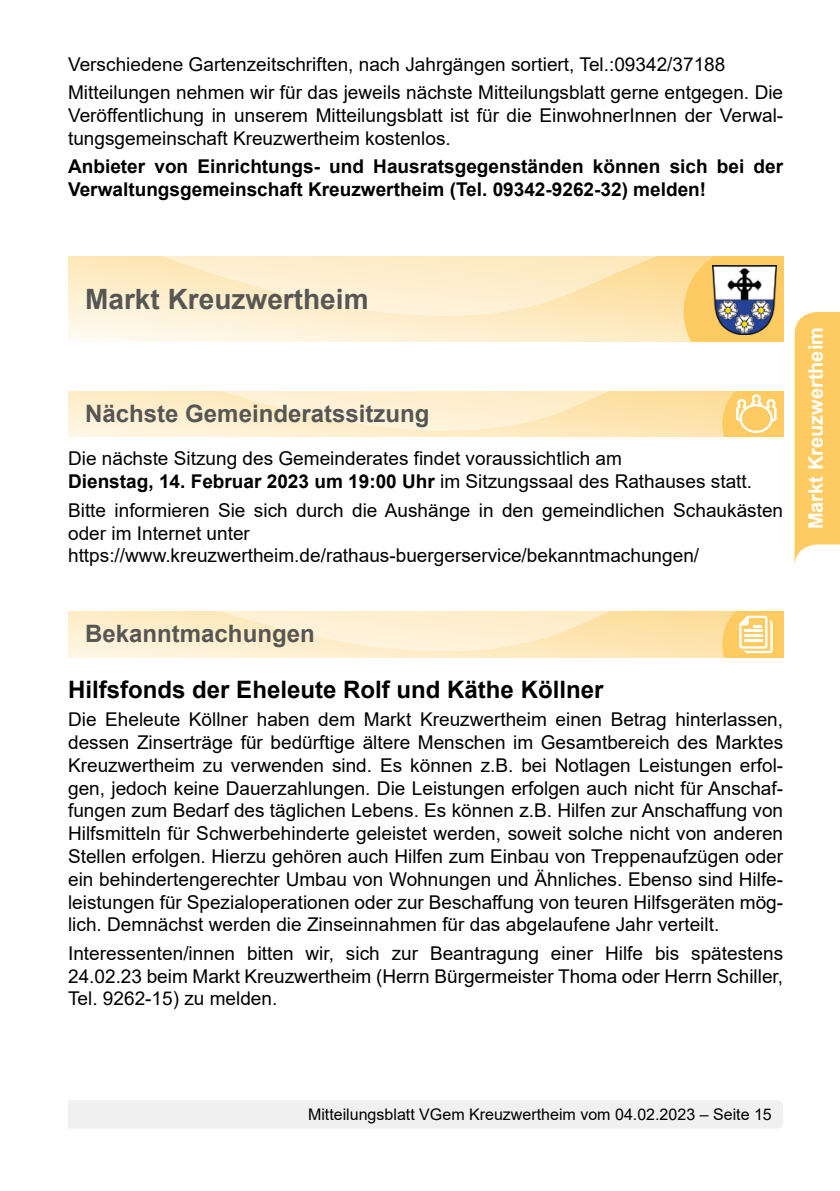
<style>
.page{position:relative;width:840px;height:1191px;background:#fff}
.page>*{position:absolute;margin:0;border:0;box-sizing:border-box;transform-origin:0 0}
.t1{font:700 28px "Arial";color:#565655}
.t2{font:700 24px "Arial";color:#565655}
.t3{font:700 24px "Arial";color:#000}
.t4{font:700 20px "Arial";color:#fff}
.t5{font:19px/22.8px "Arial";color:#000}
.t6{font:700 19px/22.8px "Arial";color:#000}
.t7{font:16px "Arial";color:#000}
.s1{font-weight:700}
</style>
<div class="page">
<div style="left:68px;top:1100px;width:714px;height:28px;background:#f0f0f0"></div>
<svg style="left:68px;top:257px;width:30px;height:85px;background:#fef1d5"></svg>
<svg style="left:98px;top:257px;width:585px;height:85px;background:#fdedca"></svg>
<svg style="left:683px;top:257px;width:99px;height:85px;background:#fbcc69"></svg>
<img style="left:711px;top:265px;width:64px;height:70px">
<svg style="left:68px;top:391px;width:714px;height:46px;background:#fdeac0"></svg>
<div style="left:739px;top:404px;width:33px;height:29px;border:2px solid #fff;border-radius:50%"></div>
<svg style="left:68px;top:612px;width:714px;height:45px;background:#fdeac1"></svg>
<svg style="left:794px;top:312px;width:45px;height:253px;background:#fdcf6f"></svg>
<p class="t5" style="left:68px;top:50px;width:716px;line-height:28.4px">Verschiedene Gartenzeitschriften, nach Jahrgängen sortiert, Tel.:09342/37188<br>Mitteilungen nehmen wir für das jeweils nächste Mitteilungsblatt gerne entgegen. Die</p>
<p class="t5" style="left:68px;top:104px;width:716px">Veröffentlichung in unserem Mitteilungsblatt ist für die EinwohnerInnen der Verwal&shy;tungsgemeinschaft Kreuzwertheim kostenlos.</p>
<p class="t6" style="left:68px;top:155px;width:716px">Anbieter von Einrichtungs- und Hausratsgegenständen können sich bei der<br>Verwaltungsgemeinschaft Kreuzwertheim (Tel. 09342-9262-32) melden!</p>
<h1 class="t1" style="left:85px;top:280px;width:285px">Markt Kreuzwertheim</h1>
<p class="t2" style="left:85px;top:396px;width:346px">Nächste Gemeinderatssitzung</p>
<p class="t5" style="left:68px;top:447px;width:685px">Die nächste Sitzung des Gemeinderates findet voraussichtlich am<br><span class="s1">Dienstag, 14. Februar 2023 um 19:00 Uhr</span> im Sitzungssaal des Rathauses statt.</p>
<p class="t5" style="left:68px;top:498px;width:716px">Bitte informieren Sie sich durch die Aushänge in den gemeindlichen Schaukästen oder im Internet unter https://www.kreuzwertheim.de/rathaus-buergerservice/bekanntmachungen/</p>
<p class="t2" style="left:85px;top:617px;width:231px">Bekanntmachungen</p>
<p class="t3" style="left:68px;top:672px;width:536px">Hilfsfonds der Eheleute Rolf und Käthe Köllner</p>
<p class="t5" style="left:68px;top:708px;width:716px;text-align:justify">Die Eheleute Köllner haben dem Markt Kreuzwertheim einen Betrag hinterlassen, dessen Zinserträge für bedürftige ältere Menschen im Gesamtbereich des Marktes Kreuzwertheim zu verwenden sind. Es können z.B. bei Notlagen Leistungen erfol&shy;gen, jedoch keine Dauerzahlungen. Die Leistungen erfolgen auch nicht für Anschaf&shy;fungen zum Bedarf des täglichen Lebens. Es können z.B. Hilfen zur Anschaffung von Hilfsmitteln für Schwerbehinderte geleistet werden, soweit solche nicht von anderen Stellen erfolgen. Hierzu gehören auch Hilfen zum Einbau von Treppenaufzügen oder ein behindertengerechter Umbau von Wohnungen und Ähnliches. Ebenso sind Hilfe&shy;leistungen für Spezialoperationen oder zur Beschaffung von teuren Hilfsgeräten mög&shy;lich. Demnächst werden die Zinseinnahmen für das abgelaufene Jahr verteilt.</p>
<p class="t5" style="left:68px;top:941px;width:716px;text-align:justify">Interessenten/innen bitten wir, sich zur Beantragung einer Hilfe bis spätestens 24.02.23 beim Markt Kreuzwertheim (Herrn Bürgermeister Thoma oder Herrn Schiller, Tel. 9262-15) zu melden.</p>
<p class="t4" style="left:801px;top:529px;width:204px;rotate:-90deg">Markt Kreuzwertheim</p>
<p class="t7" style="left:308px;top:1103px;width:465px">Mitteilungsblatt VGem Kreuzwertheim vom 04.02.2023 – Seite 15</p>
</div>
